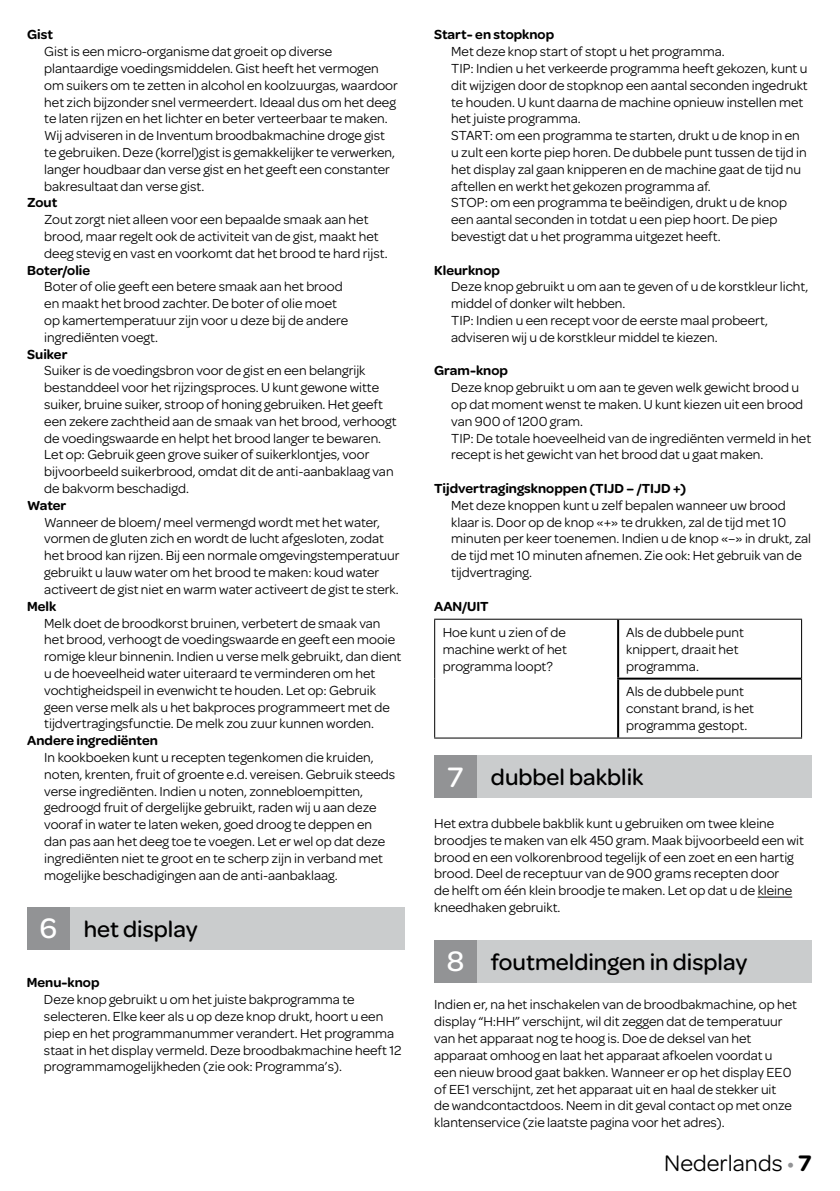
<style>
.page{position:relative;width:840px;height:1191px;background:#fff}
.page>*{position:absolute;margin:0;border:0;box-sizing:border-box;transform-origin:0 0}
.t1{font:500 24px "Omnes";color:#000}
.t2{font:24px "Omnes";color:#000}
.t3{font:14px/16.8px "Omnes";color:#000}
.t4{font:600 14px "Omnes";color:#000}
.s1{font-size:30px;color:#fff}
.s2{color:#929395}
.s3{font-weight:600}
</style>
<div class="page">
<div style="left:55px;top:907px;width:349px;height:43px;background:#cacccd"></div>
<div style="left:27px;top:907px;width:42px;height:43px;background:#929395"></div>
<hr style="left:434px;top:618px;width:183px;height:1px;background:#000">
<hr style="left:434px;top:619px;width:1px;height:59px;background:#000">
<hr style="left:617px;top:618px;width:184px;height:1px;background:#000">
<hr style="left:800px;top:619px;width:1px;height:59px;background:#000">
<hr style="left:434px;top:678px;width:1px;height:59px;background:#000">
<hr style="left:800px;top:678px;width:1px;height:59px;background:#000">
<hr style="left:434px;top:737px;width:183px;height:1px;background:#000">
<hr style="left:617px;top:737px;width:184px;height:1px;background:#000">
<hr style="left:616px;top:619px;width:2px;height:58px;background:#000">
<hr style="left:616px;top:677px;width:184px;height:2px;background:#000">
<hr style="left:616px;top:679px;width:2px;height:58px;background:#000">
<div style="left:462px;top:940px;width:349px;height:42px;background:#cacccd"></div>
<div style="left:434px;top:940px;width:42px;height:42px;background:#929395"></div>
<div style="left:462px;top:755px;width:349px;height:43px;background:#cacccd"></div>
<div style="left:434px;top:755px;width:42px;height:43px;background:#929395"></div>
<hr style="left:757px;top:896px;width:34px;height:1px;background:#000">
<p class="t4" style="left:27px;top:25px;width:27px">Gist</p>
<p class="t3" style="left:44px;top:42px;width:355px">Gist is een micro-organisme dat groeit op diverse plantaardige voedingsmiddelen. Gist heeft het vermogen om suikers om te zetten in alcohol en koolzuurgas, waardoor het zich bijzonder snel vermeerdert. Ideaal dus om het deeg te laten rijzen en het lichter en beter verteerbaar te maken.<br>Wij adviseren in de Inventum broodbakmachine droge gist te gebruiken. Deze (korrel)gist is gemakkelijker te verwerken, langer houdbaar dan verse gist en het geeft een constanter bakresultaat dan verse gist.</p>
<p class="t4" style="left:27px;top:193px;width:32px">Zout</p>
<p class="t3" style="left:44px;top:210px;width:344px">Zout zorgt niet alleen voor een bepaalde smaak aan het brood, maar regelt ook de activiteit van de gist, maakt het deeg stevig en vast en voorkomt dat het brood te hard rijst.</p>
<p class="t4" style="left:27px;top:260px;width:64px">Boter/olie</p>
<p class="t3" style="left:44px;top:277px;width:305px">Boter of olie geeft een betere smaak aan het brood en maakt het brood zachter. De boter of olie moet op kamertemperatuur zijn voor u deze bij de andere ingrediënten voegt.</p>
<p class="t4" style="left:27px;top:344px;width:42px">Suiker</p>
<p class="t3" style="left:44px;top:361px;width:354px">Suiker is de voedingsbron voor de gist en een belangrijk bestanddeel voor het rijzingsproces. U kunt gewone witte suiker, bruine suiker, stroop of honing gebruiken. Het geeft een zekere zachtheid aan de smaak van het brood, verhoogt de voedingswaarde en helpt het brood langer te bewaren.<br>Let op: Gebruik geen grove suiker of suikerklontjes, voor bijvoorbeeld suikerbrood, omdat dit de anti-aanbaklaag van de bakvorm beschadigd.</p>
<p class="t4" style="left:27px;top:495px;width:41px">Water</p>
<p class="t3" style="left:44px;top:513px;width:356px">Wanneer de bloem/ meel vermengd wordt met het water, vormen de gluten zich en wordt de lucht afgesloten, zodat het brood kan rijzen. Bij een normale omgevingstemperatuur gebruikt u lauw water om het brood te maken: koud water activeert de gist niet en warm water activeert de gist te sterk.</p>
<p class="t4" style="left:27px;top:596px;width:31px">Melk</p>
<p class="t3" style="left:44px;top:613px;width:358px">Melk doet de broodkorst bruinen, verbetert de smaak van het brood, verhoogt de voedingswaarde en geeft een mooie romige kleur binnenin. Indien u verse melk gebruikt, dan dient u de hoeveelheid water uiteraard te verminderen om het vochtigheidspeil in evenwicht te houden. Let op: Gebruik geen verse melk als u het bakproces programmeert met de tijdvertragingsfunctie. De melk zou zuur kunnen worden.</p>
<p class="t4" style="left:27px;top:730px;width:132px">Andere ingrediënten</p>
<p class="t3" style="left:44px;top:748px;width:352px">In kookboeken kunt u recepten tegenkomen die kruiden, noten, krenten, fruit of groente e.d. vereisen. Gebruik steeds verse ingrediënten. Indien u noten, zonnebloempitten, gedroogd fruit of dergelijke gebruikt, raden wij u aan deze vooraf in water te laten weken, goed droog te deppen en dan pas aan het deeg toe te voegen. Let er wel op dat deze ingrediënten niet te groot en te scherp zijn in verband met mogelijke beschadigingen aan de anti-aanbaklaag.</p>
<h1 class="t1" style="left:39px;top:912px;width:160px"><span class="s1">6</span> het display</h1>
<p class="t4" style="left:27px;top:972px;width:74px">Menu-knop</p>
<p class="t3" style="left:44px;top:990px;width:359px">Deze knop gebruikt u om het juiste bakprogramma te selecteren. Elke keer als u op deze knop drukt, hoort u een piep en het programmanummer verandert. Het programma staat in het display vermeld. Deze broodbakmachine heeft 12 programmamogelijkheden (zie ook: Programma’s).</p>
<p class="t4" style="left:434px;top:25px;width:121px">Start- en stopknop</p>
<p class="t3" style="left:451px;top:42px;width:358px">Met deze knop start of stopt u het programma.<br>TIP: Indien u het verkeerde programma heeft gekozen, kunt u dit wijzigen door de stopknop een aantal seconden ingedrukt te houden. U kunt daarna de machine opnieuw instellen met het juiste programma.<br>START: om een programma te starten, drukt u de knop in en u zult een korte piep horen. De dubbele punt tussen de tijd in het display zal gaan knipperen en de machine gaat de tijd nu aftellen en werkt het gekozen programma af.<br>STOP: om een programma te beëindigen, drukt u de knop een aantal seconden in totdat u een piep hoort. De piep bevestigt dat u het programma uitgezet heeft.</p>
<p class="t4" style="left:434px;top:260px;width:67px">Kleurknop</p>
<p class="t3" style="left:451px;top:277px;width:358px">Deze knop gebruikt u om aan te geven of u de korstkleur licht, middel of donker wilt hebben.<br>TIP: Indien u een recept voor de eerste maal probeert, adviseren wij u de korstkleur middel te kiezen.</p>
<p class="t4" style="left:434px;top:361px;width:75px">Gram-knop</p>
<p class="t3" style="left:451px;top:378px;width:361px">Deze knop gebruikt u om aan te geven welk gewicht brood u op dat moment wenst te maken. U kunt kiezen uit een brood van 900 of 1200 gram.<br>TIP: De totale hoeveelheid van de ingrediënten vermeld in het recept is het gewicht van het brood dat u gaat maken.</p>
<p class="t4" style="left:434px;top:478px;width:253px">Tijdvertragingsknoppen (TIJD – /TIJD +)</p>
<p class="t3" style="left:451px;top:496px;width:361px">Met deze knoppen kunt u zelf bepalen wanneer uw brood klaar is. Door op de knop «+» te drukken, zal de tijd met 10 minuten per keer toenemen. Indien u de knop «–» in drukt, zal de tijd met 10 minuten afnemen. Zie ook: Het gebruik van de tijdvertraging.</p>
<p class="t4" style="left:434px;top:596px;width:56px">AAN/UIT</p>
<p class="t3" style="left:442px;top:623px;width:126px;text-align:justify">Hoe kunt u zien of de machine werkt of het programma loopt?</p>
<p class="t3" style="left:625px;top:623px;width:119px">Als de dubbele punt knippert, draait het programma.</p>
<p class="t3" style="left:625px;top:682px;width:129px">Als de dubbele punt constant brand, is het programma gestopt.</p>
<h1 class="t1" style="left:447px;top:760px;width:197px"><span class="s1">7</span> dubbel bakblik</h1>
<p class="t3" style="left:434px;top:814px;width:371px">Het extra dubbele bakblik kunt u gebruiken om twee kleine broodjes te maken van elk 450 gram. Maak bijvoorbeeld een wit brood en een volkorenbrood tegelijk of een zoet en een hartig brood. Deel de receptuur van de 900 grams recepten door<br>de helft om één klein broodje te maken. Let op dat u de kleine kneedhaken gebruikt.</p>
<h1 class="t1" style="left:446px;top:945px;width:302px"><span class="s1">8</span> foutmeldingen in display</h1>
<p class="t3" style="left:434px;top:995px;width:364px">Indien er, na het inschakelen van de broodbakmachine, op het display “H:HH” verschijnt, wil dit zeggen dat de temperatuur van het apparaat nog te hoog is. Doe de deksel van het apparaat omhoog en laat het apparaat afkoelen voordat u een nieuw brood gaat bakken. Wanneer er op het display EE0 of EE1 verschijnt, zet het apparaat uit en haal de stekker uit<br>de wandcontactdoos. Neem in dit geval contact op met onze klantenservice (zie laatste pagina voor het adres).</p>
<h1 class="t2" style="left:663px;top:1146px;width:149px">Nederlands <span class="s2">•</span> <span class="s3">7</span></h1>
</div>
